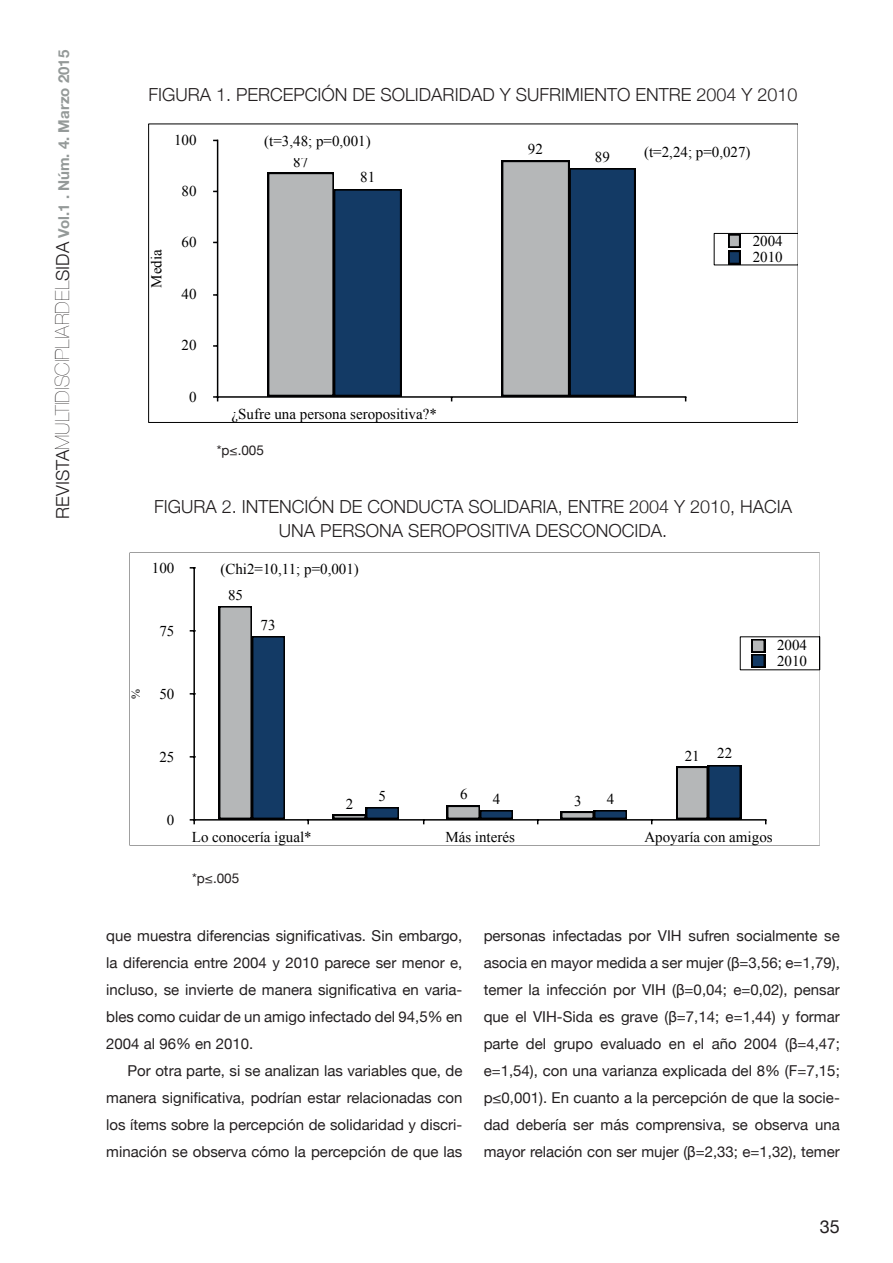
<style>
.page{position:relative;width:893px;height:1263px;background:#fff}
.page>*{position:absolute;margin:0;border:0;box-sizing:border-box;transform-origin:0 0}
.t1{font:300 18px/24px "Helvetica Neue";color:#231f20;text-align:center}
.t2{font:18px "Times New Roman";color:#000001}
.t3{font:18px "Helvetica Neue";color:#231f20}
.t4{font:15px/27px "Helvetica Neue";color:#231f20;text-align:justify}
.t5{font:15px/15.9px "Times New Roman";color:#000001}
.t6{font:700 15px "Helvetica Neue";color:#949998}
.t7{font:13.5px "Helvetica Neue";color:#231f20}
.t8{font:12px "Times New Roman";color:#000001}
.s1{font-weight:300;font-size:18px;color:#231f20}
.s2{font-weight:200;font-size:19.5px;color:#231f20}
</style>
<div class="page">
<hr style="left:217px;top:140px;width:1px;height:257px;background:#000001">
<hr style="left:218px;top:396px;width:468px;height:2px;background:#000001">
<svg style="left:214px;top:396px;width:4px;height:5px"></svg>
<svg style="left:268px;top:173px;width:133px;height:223px;background:#65778a"></svg>
<svg style="left:502px;top:161px;width:133px;height:235px;background:#617387"></svg>
<div style="left:714px;top:233px;width:84px;height:32px;border:1px solid #000001"></div>
<svg style="left:728px;top:234px;width:12px;height:30px"></svg>
<svg style="left:129px;top:553px;width:691px;height:292px"></svg>
<svg style="left:195px;top:568px;width:570px;height:251px"></svg>
<hr style="left:193px;top:568px;width:2px;height:252px;background:#000001">
<hr style="left:194px;top:819px;width:572px;height:1px;background:#000001">
<svg style="left:190px;top:819px;width:5px;height:4px"></svg>
<svg style="left:219px;top:606px;width:66px;height:213px;background:#6a7a8b"></svg>
<svg style="left:333px;top:807px;width:66px;height:12px"></svg>
<svg style="left:447px;top:805px;width:66px;height:14px"></svg>
<svg style="left:561px;top:810px;width:66px;height:9px"></svg>
<svg style="left:676px;top:765px;width:65px;height:54px;background:#536578"></svg>
<div style="left:765px;top:637px;width:54px;height:33px;background:#fff"></div>
<div style="left:740px;top:637px;width:25px;height:33px;background:#fff"></div>
<svg style="left:751px;top:639px;width:14px;height:28px"></svg>
<div style="left:220px;top:561px;width:152px;height:28px;background:#fff"></div>
<p class="t6" style="left:52px;top:519px;width:470px;rotate:-90deg"><span class="s1">REVISTA</span><span class="s2">MULTIDISCIPLIARDEL</span><span class="s1">SIDA</span> Vol.1 . Núm. 4. Marzo 2015</p>
<p class="t1" style="left:149px;top:82px;width:651px">FIGURA 1. PERCEPCIÓN DE SOLIDARIDAD Y SUFRIMIENTO ENTRE 2004 Y 2010</p>
<p class="t5" style="left:174px;top:131px;width:24px">100</p>
<p class="t5" style="left:148px;top:288px;width:40px;rotate:-90deg">Media</p>
<p class="t5" style="left:182px;top:183px;width:17px">80</p>
<p class="t5" style="left:182px;top:234px;width:17px">60</p>
<p class="t5" style="left:182px;top:286px;width:17px">40</p>
<p class="t5" style="left:182px;top:337px;width:17px">20</p>
<p class="t5" style="left:189px;top:389px;width:9px">0</p>
<p class="t5" style="left:264px;top:133px;width:108px">(t=3,48; p=0,001)</p>
<p class="t5" style="left:293px;top:154px;width:16px">87</p>
<p class="t5" style="left:360px;top:169px;width:16px">81</p>
<p class="t5" style="left:231px;top:406px;width:207px">¿Sufre una persona seropositiva?*</p>
<p class="t7" style="left:217px;top:441px;width:49px">*p≤.005</p>
<p class="t5" style="left:528px;top:141px;width:16px">92</p>
<p class="t5" style="left:595px;top:149px;width:16px">89</p>
<p class="t5" style="left:644px;top:144px;width:108px">(t=2,24; p=0,027)</p>
<p class="t5" style="left:753px;top:233px;width:31px">2004<br>2010</p>
<p class="t2" style="left:110px;top:490px;width:186px">seropositiva desconocida.</p>
<p class="t1" style="left:154px;top:494px;width:640px">FIGURA 2. INTENCIÓN DE CONDUCTA SOLIDARIA, ENTRE 2004 Y 2010, HACIA<br>UNA PERSONA SEROPOSITIVA DESCONOCIDA.</p>
<p class="t5" style="left:152px;top:560px;width:24px">100</p>
<p class="t5" style="left:159px;top:623px;width:16px">75</p>
<p class="t8" style="left:128px;top:699px;width:11px;rotate:-90deg">%</p>
<p class="t5" style="left:159px;top:686px;width:16px">50</p>
<p class="t5" style="left:220px;top:560px;width:140px">(Chi2=10,11; p=0,001)</p>
<p class="t5" style="left:228px;top:586px;width:16px">85</p>
<p class="t5" style="left:261px;top:617px;width:16px">73</p>
<p class="t5" style="left:777px;top:637px;width:31px">2004<br>2010</p>
<p class="t5" style="left:159px;top:749px;width:16px">25</p>
<p class="t5" style="left:167px;top:811px;width:9px">0</p>
<p class="t5" style="left:346px;top:796px;width:9px">2</p>
<p class="t5" style="left:460px;top:785px;width:9px">6</p>
<p class="t5" style="left:379px;top:788px;width:9px">5</p>
<p class="t5" style="left:493px;top:790px;width:9px">4</p>
<p class="t5" style="left:607px;top:790px;width:9px">4</p>
<p class="t5" style="left:574px;top:792px;width:9px">3</p>
<p class="t5" style="left:685px;top:748px;width:16px">21</p>
<p class="t5" style="left:717px;top:745px;width:16px">22</p>
<p class="t5" style="left:192px;top:828px;width:121px">Lo conocería igual*</p>
<p class="t5" style="left:445px;top:828px;width:71px">Más interés</p>
<p class="t5" style="left:644px;top:828px;width:130px">Apoyaría con amigos</p>
<p class="t7" style="left:192px;top:868px;width:49px">*p≤.005</p>
<p class="t4" style="left:106px;top:923px;width:358px">que muestra diferencias significativas. Sin embargo, la diferencia entre 2004 y 2010 parece ser menor e, incluso, se invierte de manera significativa en varia&shy;bles como cuidar de un amigo infectado del 94,5% en 2004 al 96% en 2010.</p>
<p class="t4" style="left:106px;top:1058px;width:358px;text-indent:21px">Por otra parte, si se analizan las variables que, de manera significativa, podrían estar relacionadas con los ítems sobre la percepción de solidaridad y discri&shy;minación se observa cómo la percepción de que las</p>
<p class="t4" style="left:484px;top:923px;width:358px">personas infectadas por VIH sufren socialmente se asocia en mayor medida a ser mujer (β=3,56; e=1,79), temer la infección por VIH (β=0,04; e=0,02), pensar que el VIH-Sida es grave (β=7,14; e=1,44) y formar parte del grupo evaluado en el año 2004 (β=4,47; e=1,54), con una varianza explicada del 8% (F=7,15; p≤0,001). En cuanto a la percepción de que la socie&shy;dad debería ser más comprensiva, se observa una mayor relación con ser mujer (β=2,33; e=1,32), temer</p>
<p class="t3" style="left:820px;top:1214px;width:22px">35</p>
</div>
